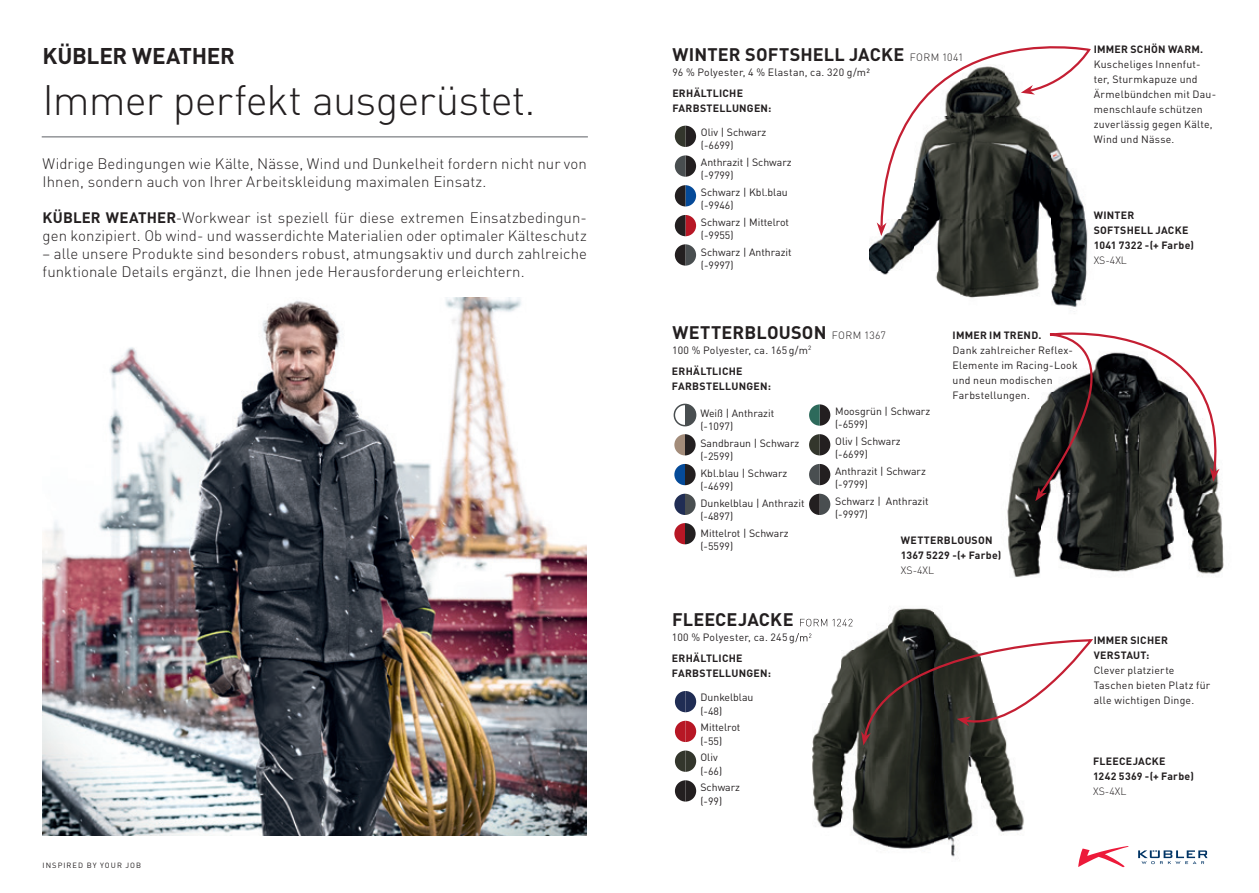
<style>
.page{position:relative;width:1259px;height:893px;background:#fff}
.page>*{position:absolute;margin:0;border:0;box-sizing:border-box;transform-origin:0 0}
.t1{font:300 42px "DIN Pro";letter-spacing:-.025em;color:#231f20}
.t2{font:700 22.5px "DIN Pro";letter-spacing:-.015em;color:#231f20}
.t3{font:700 18px "DIN Pro";letter-spacing:.01em;color:#231f20}
.t4{font:300 15px/18px "DIN Pro";letter-spacing:.005em;color:#231f20}
.t5{font:10.5px/13.5px "DIN Pro";color:#231f20}
.t6{font:10.5px/15px "DIN Pro";letter-spacing:.02em;color:#231f20}
.t7{font:700 10.5px/15px "DIN Pro";letter-spacing:.025em;color:#231f20}
.t8{font:10.5px "DIN Pro";letter-spacing:.025em;color:#231f20}
.t9{font:300 10.5px "DIN Pro";color:#231f20}
.t10{font:7.5px "DIN Pro";letter-spacing:.14em;color:#231f20}
.s1{font-weight:700}
.s2{color:#fff}
.s3{font-weight:300;font-size:10.5px}
</style>
<div class="page">
<svg style="left:1078px;top:846px;width:51px;height:21px"></svg>
<svg style="left:1138px;top:850px;width:69px;height:14px"></svg>
<hr style="left:42px;top:136px;width:546px;height:2px;background:#939598">
<img style="left:43px;top:297px;width:544px;height:538px">
<img style="left:800px;top:608px;width:224px;height:249px">
<img style="left:800px;top:619px;width:52px;height:7px">
<svg style="left:795px;top:633px;width:16px;height:11px"></svg>
<img style="left:1007px;top:416px;width:217px;height:161px">
<img style="left:869px;top:229px;width:219px;height:78px">
<svg style="left:861px;top:640px;width:232px;height:105px"></svg>
<svg style="left:675px;top:721px;width:21px;height:21px"></svg>
<svg style="left:675px;top:750px;width:21px;height:22px"></svg>
<svg style="left:675px;top:780px;width:21px;height:21px"></svg>
<svg style="left:675px;top:691px;width:21px;height:21px"></svg>
<svg style="left:880px;top:46px;width:211px;height:183px"></svg>
<svg style="left:1020px;top:85px;width:15px;height:10px"></svg>
<svg style="left:876px;top:222px;width:10px;height:14px"></svg>
<svg style="left:674px;top:434px;width:21px;height:21px"></svg>
<svg style="left:674px;top:464px;width:21px;height:21px"></svg>
<svg style="left:674px;top:494px;width:21px;height:21px"></svg>
<svg style="left:673px;top:403px;width:24px;height:24px"></svg>
<svg style="left:674px;top:523px;width:21px;height:21px"></svg>
<svg style="left:809px;top:434px;width:21px;height:21px"></svg>
<svg style="left:809px;top:464px;width:21px;height:21px"></svg>
<svg style="left:809px;top:494px;width:21px;height:21px"></svg>
<svg style="left:809px;top:404px;width:21px;height:22px"></svg>
<svg style="left:1035px;top:332px;width:189px;height:169px"></svg>
<svg style="left:675px;top:155px;width:21px;height:22px"></svg>
<svg style="left:675px;top:185px;width:21px;height:21px"></svg>
<svg style="left:675px;top:215px;width:21px;height:21px"></svg>
<svg style="left:675px;top:126px;width:21px;height:21px"></svg>
<svg style="left:675px;top:244px;width:21px;height:22px"></svg>
<h2 class="t2" style="left:43px;top:37px;width:194px">KÜBLER WEATHER</h2>
<h1 class="t1" style="left:43px;top:67px;width:494px">Immer perfekt ausgerüstet.</h1>
<p class="t4" style="left:43px;top:153px;width:546px">Widrige Bedingungen wie Kälte, Nässe, Wind und Dunkelheit fordern nicht nur von<br>Ihnen, sondern auch von Ihrer Arbeitskleidung maximalen Einsatz.</p>
<p class="t4" style="left:43px;top:207px;width:546px"><span class="s1">KÜBLER WEATHER</span>-Workwear ist speziell für diese extremen Einsatzbedingun&shy;gen konzipiert. Ob wind- und wasserdichte Materialien oder optimaler Kälteschutz</p>
<p class="t4" style="left:43px;top:243px;width:546px">– alle unsere Produkte sind besonders robust, atmungsaktiv und durch zahlreiche funktionale Details ergänzt, die Ihnen jede Herausforderung erleichtern.</p>
<p class="t10" style="left:43px;top:859px;width:106px">INSPIRED BY YOUR JOB<span class="s2">B</span></p>
<p class="t3" style="left:672px;top:40px;width:293px">WINTER SOFTSHELL JACKE <span class="s3">FORM 1041</span></p>
<p class="t8" style="left:672px;top:64px;width:199px">96 % Polyester, 4 % Elastan, ca. 320 g/m²</p>
<p class="t7" style="left:672px;top:84px;width:100px">ERHÄLTLICHE<br>FARBSTELLUNGEN:</p>
<p class="t5" style="left:701px;top:124px;width:67px">Oliv | Schwarz (-6699)</p>
<p class="t5" style="left:701px;top:154px;width:92px">Anthrazit | Schwarz (-9799)</p>
<p class="t5" style="left:701px;top:184px;width:88px">Schwarz | Kbl.blau (-9946)</p>
<p class="t5" style="left:701px;top:214px;width:90px">Schwarz | Mittelrot (-9955)</p>
<p class="t5" style="left:701px;top:244px;width:92px">Schwarz | Anthrazit (-9997)</p>
<p class="t7" style="left:1093px;top:41px;width:111px">IMMER SCHÖN WARM.</p>
<p class="t6" style="left:1093px;top:56px;width:124px">Kuscheliges Innenfut&shy;ter, Sturmkapuze und<br>Ärmelbündchen mit Dau&shy;menschlaufe schützen zuverlässig gegen Kälte,<br>Wind und Nässe.</p>
<p class="t7" style="left:1093px;top:206px;width:102px">WINTER<br>SOFTSHELL JACKE<br>1041 7322 -(+ Farbe)</p>
<p class="t9" style="left:1093px;top:252px;width:35px">XS-4XL</p>
<p class="t3" style="left:672px;top:317px;width:215px">WETTERBLOUSON <span class="s3">FORM 1367</span></p>
<p class="t6" style="left:672px;top:341px;width:141px">100 % Polyester, ca. 165 g/m<sup>2</sup></p>
<p class="t7" style="left:952px;top:327px;width:90px">IMMER IM TREND.</p>
<p class="t6" style="left:952px;top:342px;width:126px">Dank zahlreicher Reflex-<br>Elemente im Racing-Look und neun modischen<br>Farbstellungen.</p>
<p class="t7" style="left:672px;top:362px;width:100px">ERHÄLTLICHE<br>FARBSTELLUNGEN:</p>
<p class="t5" style="left:700px;top:405px;width:75px">Weiß | Anthrazit (-1097)</p>
<p class="t5" style="left:700px;top:435px;width:100px">Sandbraun | Schwarz (-2599)</p>
<p class="t5" style="left:700px;top:465px;width:88px">Kbl.blau | Schwarz (-4699)</p>
<p class="t5" style="left:700px;top:495px;width:106px">Dunkelblau | Anthrazit (-4897)</p>
<p class="t5" style="left:700px;top:525px;width:90px">Mittelrot | Schwarz (-5599)</p>
<p class="t5" style="left:835px;top:403px;width:97px">Moosgrün | Schwarz (-6599)</p>
<p class="t5" style="left:835px;top:433px;width:67px">Oliv | Schwarz (-6699)</p>
<p class="t5" style="left:835px;top:463px;width:92px">Anthrazit | Schwarz (-9799)</p>
<p class="t5" style="left:835px;top:493px;width:95px">Schwarz | Anthrazit (-9997)</p>
<p class="t7" style="left:901px;top:531px;width:102px">WETTERBLOUSON<br>1367 5229 -(+ Farbe)</p>
<p class="t9" style="left:901px;top:562px;width:35px">XS-4XL</p>
<p class="t3" style="left:672px;top:605px;width:183px">FLEECEJACKE <span class="s3">FORM 1242</span></p>
<p class="t8" style="left:672px;top:629px;width:141px">100 % Polyester, ca. 245 g/m<sup>2</sup></p>
<p class="t7" style="left:672px;top:650px;width:100px">ERHÄLTLICHE<br>FARBSTELLUNGEN:</p>
<p class="t5" style="left:700px;top:690px;width:54px">Dunkelblau (-48)</p>
<p class="t5" style="left:700px;top:720px;width:41px">Mittelrot (-55)</p>
<p class="t5" style="left:700px;top:750px;width:23px">Oliv (-66)</p>
<p class="t5" style="left:700px;top:780px;width:41px">Schwarz (-99)</p>
<p class="t7" style="left:1093px;top:631px;width:76px">IMMER SICHER<br>VERSTAUT:</p>
<p class="t6" style="left:1093px;top:662px;width:118px">Clever platzierte<br>Taschen bieten Platz für alle wichtigen Dinge.</p>
<p class="t7" style="left:1093px;top:752px;width:102px">FLEECEJACKE<br>1242 5369 -(+ Farbe)</p>
<p class="t9" style="left:1093px;top:783px;width:35px">XS-4XL</p>
</div>
